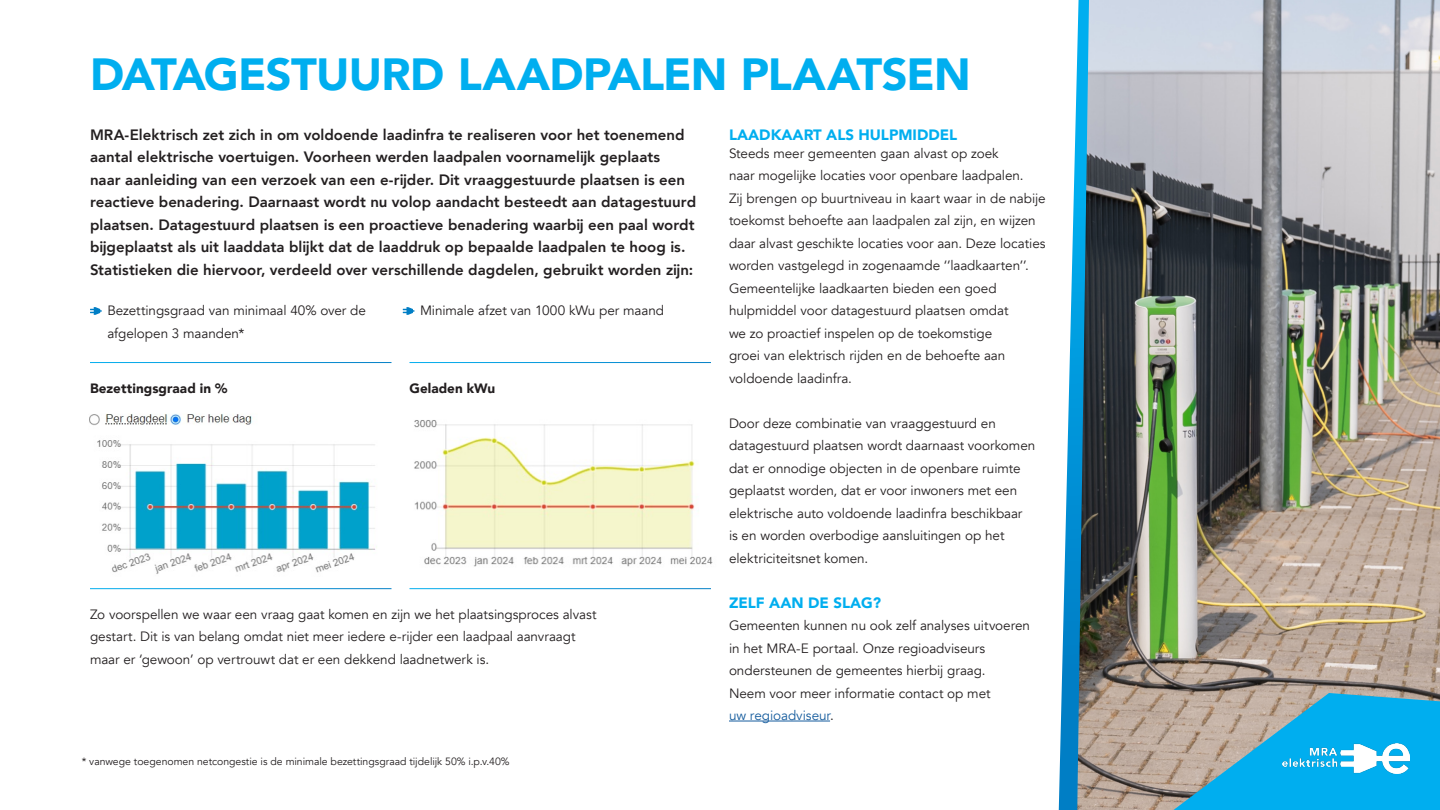
<style>
.page{position:relative;width:1440px;height:810px;background:#fff}
.page>*{position:absolute;margin:0;border:0;box-sizing:border-box;transform-origin:0 0}
.ArtikelKop{font:900 45px "Avenir";letter-spacing:-.015em;color:#00aeef}
.Inleiding{font:800 15px/22.5px "Avenir";color:#231f20}
.Meerweten_Kopje{font:900 15px "Avenir";color:#00aeef}
.t1{font:13.5px/22.5px "Avenir";letter-spacing:-.005em;color:#231f20}
.t2{font:900 13.5px "Avenir";letter-spacing:.005em;color:#231f20}
.t3{font:10.5px "Avenir";letter-spacing:-.005em;color:#231f20}
.s1{color:#175d9e}
</style>
<div class="page">
<hr style="left:729px;top:721px;width:101px;height:1px;background:#175d9e">
<svg style="left:1059px;top:65px;width:18px;height:745px"></svg>
<svg style="left:90px;top:307px;width:12px;height:8px"></svg>
<svg style="left:403px;top:307px;width:11px;height:8px"></svg>
<img style="left:89px;top:414px;width:303px;height:176px">
<hr style="left:90px;top:588px;width:302px;height:1px;background:#fff">
<img style="left:414px;top:420px;width:299px;height:147px">
<img style="left:1077px;top:0;width:363px;height:810px">
<svg style="left:1173px;top:693px;width:267px;height:117px;background:#42acd1"></svg>
<img style="left:1282px;top:744px;width:128px;height:29px">
<p class="ArtikelKop" style="left:90px;top:36px;width:883px">DATAGESTUURD LAADPALEN PLAATSEN</p>
<p class="Inleiding" style="left:90px;top:123px;width:608px">MRA-Elektrisch zet zich in om voldoende laadinfra te realiseren voor het toenemend aantal elektrische voertuigen. Voorheen werden laadpalen voornamelijk geplaats<br>naar aanleiding van een verzoek van een e-rijder. Dit vraaggestuurde plaatsen is een reactieve benadering. Daarnaast wordt nu volop aandacht besteedt aan datagestuurd plaatsen. Datagestuurd plaatsen is een proactieve benadering waarbij een paal wordt bijgeplaatst als uit laaddata blijkt dat de laaddruk op bepaalde laadpalen te hoog is.<br>Statistieken die hiervoor, verdeeld over verschillende dagdelen, gebruikt worden zijn:</p>
<p class="t1" style="left:107px;top:299px;width:260px">Bezettingsgraad van minimaal 40% over de afgelopen 3 maanden*</p>
<p class="t1" style="left:420px;top:299px;width:245px">Minimale afzet van 1000 kWu per maand</p>
<p class="Meerweten_Kopje" style="left:729px;top:121px;width:230px">LAADKAART ALS HULPMIDDEL</p>
<p class="t1" style="left:729px;top:142px;width:318px">Steeds meer gemeenten gaan alvast op zoek<br>naar mogelijke locaties voor openbare laadpalen.<br>Zij brengen op buurtniveau in kaart waar in de nabije toekomst behoefte aan laadpalen zal zijn, en wijzen daar alvast geschikte locaties voor aan. Deze locaties worden vastgelegd in zogenaamde ‘’laadkaarten’’.</p>
<p class="t1" style="left:729px;top:277px;width:281px">Gemeentelijke laadkaarten bieden een goed hulpmiddel voor datagestuurd plaatsen omdat we zo proactief inspelen op de toekomstige groei van elektrisch rijden en de behoefte aan voldoende laadinfra.</p>
<p class="t1" style="left:729px;top:412px;width:308px">Door deze combinatie van vraaggestuurd en datagestuurd plaatsen wordt daarnaast voorkomen dat er onnodige objecten in de openbare ruimte geplaatst worden, dat er voor inwoners met een elektrische auto voldoende laadinfra beschikbaar<br>is en worden overbodige aansluitingen op het elektriciteitsnet komen.</p>
<p class="Meerweten_Kopje" style="left:729px;top:589px;width:154px">ZELF AAN DE SLAG?</p>
<p class="t1" style="left:729px;top:614px;width:303px">Gemeenten kunnen nu ook zelf analyses uitvoeren in het MRA-E portaal. Onze regioadviseurs ondersteunen de gemeentes hierbij graag.<br>Neem voor meer informatie contact op met<br><span class="s1">uw regioadviseur</span>.</p>
<p class="t2" style="left:90px;top:376px;width:139px">Bezettingsgraad in %</p>
<p class="t2" style="left:410px;top:376px;width:87px">Geladen kWu</p>
<p class="t1" style="left:90px;top:603px;width:508px">Zo voorspellen we waar een vraag gaat komen en zijn we het plaatsingsproces alvast gestart. Dit is van belang omdat niet meer iedere e-rijder een laadpaal aanvraagt maar er ‘gewoon’ op vertrouwt dat er een dekkend laadnetwerk is.</p>
<p class="t3" style="left:82px;top:755px;width:429px">* vanwege toegenomen netcongestie is de minimale bezettingsgraad tijdelijk 50% i.p.v.40%</p>
</div>
